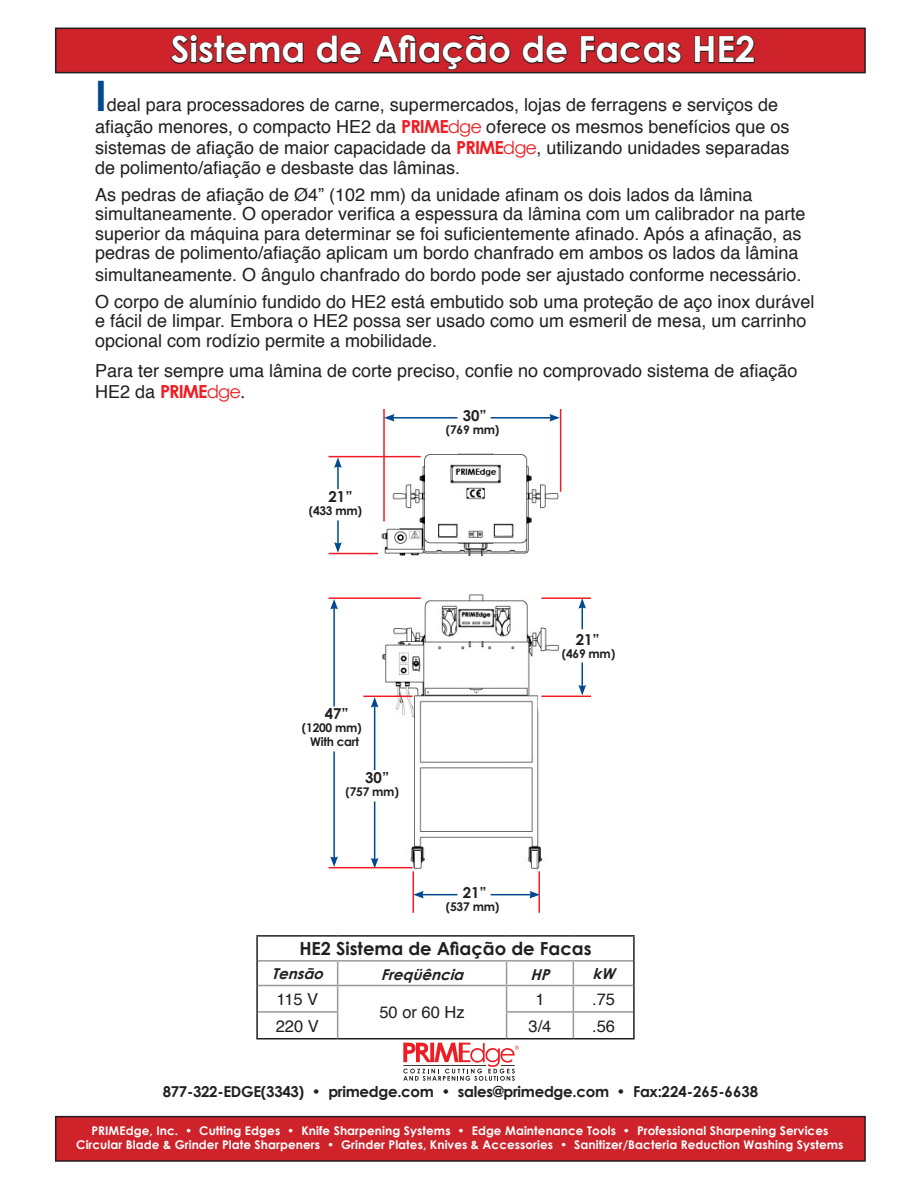
<style>
.page{position:relative;width:918px;height:1188px;background:#fff}
.page>*{position:absolute;margin:0;border:0;box-sizing:border-box;transform-origin:0 0}
.t1{font:700 42px "Century Gothic";color:#014990}
.t2{font:700 36px "Century Gothic";color:#fff}
.t3{font:18px/19.5px "Helvetica";color:#231f20}
.Default{font:700 18px "Century Gothic";color:#231f20}
.Default-2{font:16.5px "Helvetica";color:#231f20}
.t4{font:700 15px "Century Gothic";letter-spacing:-.02em;color:#231f20}
.Default-3{font:italic 700 15px "Century Gothic";color:#231f20}
.t5{font:700 12px "Century Gothic";letter-spacing:.005em;color:#fff}
.t6{font:700 12px "Century Gothic";letter-spacing:-.02em;color:#231f20}
.s1{font-family:"Century Gothic";font-weight:700;color:#ee1d23}
.s2{font-family:"Century Gothic";color:#ee1d23}
.s3{font-family:"Century Gothic"}
</style>
<div class="page">
<div style="left:56px;top:28px;width:809px;height:45px;background:#ce232a"></div>
<div style="left:55px;top:28px;width:811px;height:45px;border:2px solid #231f20"></div>
<div style="left:56px;top:1117px;width:809px;height:44px;background:#ce232a"></div>
<div style="left:55px;top:1116px;width:811px;height:46px;border:2px solid #231f20"></div>
<img style="left:364px;top:450px;width:197px;height:421px">
<hr style="left:383px;top:409px;width:2px;height:112px;background:#ee1d23">
<hr style="left:560px;top:409px;width:1px;height:83px;background:#ee1d23">
<hr style="left:538px;top:871px;width:2px;height:42px;background:#ee1d23">
<hr style="left:413px;top:871px;width:1px;height:42px;background:#ee1d23">
<hr style="left:541px;top:597px;width:50px;height:2px;background:#ee1d23">
<hr style="left:541px;top:696px;width:50px;height:1px;background:#ee1d23">
<hr style="left:329px;top:553px;width:49px;height:1px;background:#ee1d23">
<hr style="left:329px;top:456px;width:92px;height:1px;background:#ee1d23">
<hr style="left:329px;top:597px;width:92px;height:2px;background:#ee1d23">
<hr style="left:329px;top:867px;width:84px;height:1px;background:#ee1d23">
<hr style="left:363px;top:696px;width:50px;height:1px;background:#ee1d23">
<hr style="left:392px;top:417px;width:66px;height:2px;background:#014990">
<svg style="left:384px;top:414px;width:11px;height:8px"></svg>
<hr style="left:421px;top:894px;width:37px;height:1px;background:#014990">
<svg style="left:413px;top:891px;width:11px;height:8px"></svg>
<svg style="left:578px;top:598px;width:8px;height:31px"></svg>
<hr style="left:337px;top:466px;width:2px;height:23px;background:#014990">
<svg style="left:334px;top:457px;width:8px;height:11px"></svg>
<hr style="left:333px;top:607px;width:2px;height:100px;background:#014990">
<svg style="left:330px;top:599px;width:8px;height:10px"></svg>
<hr style="left:374px;top:705px;width:1px;height:65px;background:#014990">
<svg style="left:371px;top:697px;width:7px;height:11px"></svg>
<svg style="left:578px;top:663px;width:8px;height:32px"></svg>
<hr style="left:337px;top:520px;width:2px;height:25px;background:#014990">
<svg style="left:334px;top:542px;width:8px;height:11px"></svg>
<hr style="left:333px;top:751px;width:2px;height:108px;background:#014990">
<svg style="left:330px;top:856px;width:8px;height:11px"></svg>
<hr style="left:374px;top:801px;width:1px;height:59px;background:#014990">
<svg style="left:371px;top:858px;width:7px;height:10px"></svg>
<hr style="left:491px;top:417px;width:61px;height:2px;background:#014990">
<svg style="left:549px;top:414px;width:11px;height:8px"></svg>
<hr style="left:491px;top:894px;width:41px;height:1px;background:#014990">
<svg style="left:529px;top:891px;width:11px;height:8px"></svg>
<svg style="left:170px;top:34px;width:134px;height:30px"></svg>
<svg style="left:316px;top:35px;width:46px;height:29px"></svg>
<svg style="left:371px;top:34px;width:140px;height:37px"></svg>
<svg style="left:522px;top:35px;width:46px;height:29px"></svg>
<svg style="left:580px;top:35px;width:102px;height:29px"></svg>
<svg style="left:694px;top:35px;width:61px;height:29px"></svg>
<hr style="left:258px;top:960px;width:80px;height:2px;background:#999">
<hr style="left:338px;top:960px;width:169px;height:2px;background:#999">
<hr style="left:507px;top:960px;width:66px;height:2px;background:#999">
<hr style="left:573px;top:960px;width:60px;height:2px;background:#999">
<hr style="left:258px;top:985px;width:80px;height:1px;background:#999">
<hr style="left:338px;top:985px;width:169px;height:1px;background:#999">
<hr style="left:507px;top:985px;width:66px;height:1px;background:#999">
<hr style="left:573px;top:985px;width:60px;height:1px;background:#999">
<hr style="left:258px;top:1011px;width:80px;height:2px;background:#999">
<hr style="left:506px;top:1011px;width:67px;height:2px;background:#999">
<hr style="left:573px;top:1011px;width:60px;height:2px;background:#999">
<svg style="left:337px;top:962px;width:1px;height:76px"></svg>
<svg style="left:573px;top:962px;width:1px;height:76px"></svg>
<hr style="left:256px;top:935px;width:82px;height:2px;background:#231f20">
<hr style="left:256px;top:937px;width:2px;height:24px;background:#231f20">
<hr style="left:338px;top:935px;width:169px;height:2px;background:#231f20">
<hr style="left:507px;top:935px;width:66px;height:2px;background:#231f20">
<hr style="left:573px;top:935px;width:62px;height:2px;background:#231f20">
<hr style="left:633px;top:937px;width:2px;height:24px;background:#231f20">
<hr style="left:256px;top:961px;width:2px;height:25px;background:#231f20">
<hr style="left:633px;top:961px;width:2px;height:25px;background:#231f20">
<hr style="left:256px;top:986px;width:2px;height:26px;background:#231f20">
<hr style="left:338px;top:1038px;width:169px;height:2px;background:#231f20">
<hr style="left:633px;top:986px;width:2px;height:26px;background:#231f20">
<hr style="left:256px;top:1012px;width:2px;height:26px;background:#231f20">
<hr style="left:256px;top:1038px;width:82px;height:2px;background:#231f20">
<hr style="left:633px;top:1012px;width:2px;height:26px;background:#231f20">
<hr style="left:507px;top:1038px;width:66px;height:2px;background:#231f20">
<hr style="left:573px;top:1038px;width:62px;height:2px;background:#231f20">
<svg style="left:403px;top:962px;width:116px;height:119px"></svg>
<p class="t2" style="left:171px;top:27px;width:586px">Sistema de Afiação de Facas HE2</p>
<p class="t1" style="left:95px;top:69px;width:13px">I</p>
<p class="t3" style="left:107px;top:95px;width:673px">deal para processadores de carne, supermercados, lojas de ferragens e serviços de</p>
<p class="t3" style="left:95px;top:117px;width:696px">afiação menores, o compacto HE2 da <span class="s1">PRIME</span><span class="s2">dge</span> oferece os mesmos benefícios que os</p>
<p class="t3" style="left:95px;top:139px;width:696px">sistemas de afiação de maior capacidade da <span class="s1">PRIME</span><span class="s2">dge</span>, utilizando unidades separadas</p>
<p class="t3" style="left:95px;top:158px;width:367px">de polimento/afiação e desbaste das lâminas.</p>
<p class="t3" style="left:95px;top:185px;width:712px">As pedras de afiação de Ø4” (102 mm) da unidade afinam os dois lados da lâmina simultaneamente. O operador verifica a espessura da lâmina com um calibrador na parte superior da máquina para determinar se foi suficientemente afinado. Após a afinação, as pedras de polimento/afiação aplicam um bordo chanfrado em ambos os lados da lâmina</p>
<p class="t3" style="left:95px;top:265px;width:708px">simultaneamente. O ângulo chanfrado do bordo pode ser ajustado conforme necessário.</p>
<p class="t3" style="left:95px;top:292px;width:721px">O corpo de alumínio fundido do HE2 está embutido sob uma proteção de aço inox durável e fácil de limpar. Embora o HE2 possa ser usado como um esmeril de mesa, um carrinho opcional com rodízio permite a mobilidade.</p>
<p class="t3" style="left:95px;top:360px;width:704px;line-height:21.6px">Para ter sempre uma lâmina de corte preciso, confie no comprovado sistema de afiação<br>HE2 da <span class="s1">PRIME</span><span class="s2">dge</span><span class="s3">.</span></p>
<p class="t4" style="left:463px;top:406px;width:25px">30”</p>
<p class="t4" style="left:329px;top:487px;width:25px">21”</p>
<p class="t6" style="left:309px;top:503px;width:55px">(433 mm)</p>
<p class="t6" style="left:446px;top:422px;width:55px">(769 mm)</p>
<p class="t4" style="left:325px;top:704px;width:25px">47”</p>
<p class="t6" style="left:302px;top:721px;width:61px">(1200 mm)</p>
<p class="t6" style="left:310px;top:734px;width:50px">With cart</p>
<p class="t4" style="left:365px;top:768px;width:25px">30”</p>
<p class="t6" style="left:345px;top:784px;width:55px">(757 mm)</p>
<p class="t4" style="left:463px;top:883px;width:25px">21”</p>
<p class="t6" style="left:446px;top:899px;width:55px">(537 mm)</p>
<p class="t4" style="left:576px;top:630px;width:25px">21”</p>
<p class="t6" style="left:562px;top:646px;width:55px">(469 mm)</p>
<p class="Default" style="left:299px;top:937px;width:294px">HE2 Sistema de Afiação de Facas</p>
<p class="Default-3" style="left:272px;top:964px;width:57px">Tensão</p>
<p class="Default-3" style="left:381px;top:965px;width:89px">Freqüência</p>
<p class="Default-3" style="left:531px;top:965px;width:25px">HP</p>
<p class="Default-3" style="left:593px;top:964px;width:29px">kW</p>
<p class="Default-2" style="left:276px;top:987px;width:43px">115 V</p>
<p class="Default-2" style="left:379px;top:1000px;width:87px">50 or 60 Hz</p>
<p class="Default-2" style="left:535px;top:987px;width:11px">1</p>
<p class="Default-2" style="left:592px;top:987px;width:24px">.75</p>
<p class="Default-2" style="left:276px;top:1013px;width:45px">220 V</p>
<p class="Default-2" style="left:528px;top:1013px;width:24px">3/4</p>
<p class="Default-2" style="left:592px;top:1013px;width:24px">.56</p>
<p class="t4" style="left:163px;top:1082px;width:597px">877-322-EDGE(3343) • primedge.com • sales@primedge.com • Fax:224-265-6638</p>
<p class="t5" style="left:91px;top:1123px;width:739px">PRIMEdge, Inc. • Cutting Edges • Knife Sharpening Systems • Edge Maintenance Tools • Professional Sharpening Services</p>
<p class="t5" style="left:76px;top:1137px;width:769px">Circular Blade &amp; Grinder Plate Sharpeners • Grinder Plates, Knives &amp; Accessories • Sanitizer/Bacteria Reduction Washing Systems</p>
</div>
